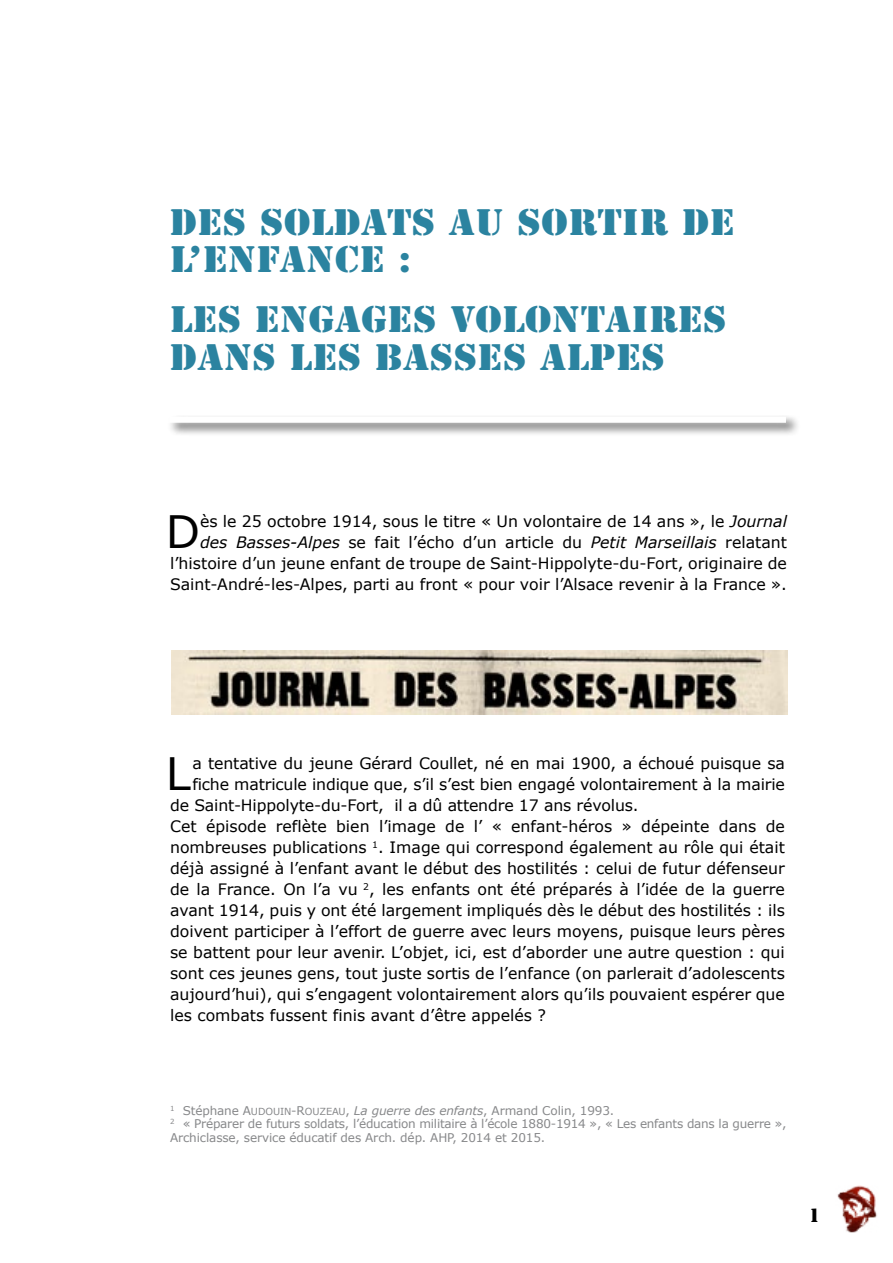
<style>
.page{position:relative;width:893px;height:1263px;background:#fff}
.page>*{position:absolute;margin:0;border:0;box-sizing:border-box;transform-origin:0 0}
.t1{font:44.7px "Verdana";color:#000}
.t2{font:34.5px/37.5px "Stencil Std";letter-spacing:.02em;color:#2b83a0;scale:1.07 1}
.t3{font:18px "Stencil Std";color:#000}
.t4{font:15.75px/21px "Verdana";color:#000;text-align:right}
.t5{font:12px/13.5px "Verdana";letter-spacing:-.02em;color:#87888a}
.s1{font-style:italic}
.s2{font-size:9.75px}
</style>
<div class="page">
<img style="left:837px;top:1185px;width:40px;height:48px">
<div style="left:167px;top:415px;width:633px;height:22px;background:#000;opacity:.65"></div>
<div style="left:169px;top:417px;width:617px;height:6px;background:#fff"></div>
<img style="left:171px;top:651px;width:616px;height:63px">
<h2 class="t2" style="left:170px;top:203px;width:529px">DES SOLDATS AU SORTIR DE<br>L’ENFANCE :</h2>
<h2 class="t2" style="left:170px;top:301px;width:521px">LES ENGAGES VOLONTAIRES<br>DANS LES BASSES ALPES</h2>
<p class="t4" style="left:170px;top:510px;width:618px">ès le 25 octobre 1914, sous le titre « Un volontaire de 14 ans », le <span class="s1">Journal des Basses-Alpes</span> se fait l’écho d’un article du <span class="s1">Petit Marseillais</span> relatant l’histoire d’un jeune enfant de troupe de Saint-Hippolyte-du-Fort, originaire de Saint-André-les-Alpes, parti au front « pour voir l’Alsace revenir à la France ».</p>
<h1 class="t1" style="left:166px;top:503px;width:36px">D</h1>
<h1 class="t1" style="left:166px;top:745px;width:26px">L</h1>
<p class="t4" style="left:192px;top:752px;width:594px">a tentative du jeune Gérard Coullet, né en mai 1900, a échoué puisque sa</p>
<p class="t4" style="left:192px;top:773px;width:594px">fiche matricule indique que, s’il s’est bien engagé volontairement à la mairie</p>
<p class="t4" style="left:170px;top:794px;width:470px">de Saint-Hippolyte-du-Fort, il a dû attendre 17 ans révolus.</p>
<p class="t4" style="left:170px;top:815px;width:616px">Cet épisode reflète bien l’image de l’ « enfant-héros » dépeinte dans de</p>
<p class="t4" style="left:170px;top:836px;width:616px">nombreuses publications <sup>1</sup>. Image qui correspond également au rôle qui était</p>
<p class="t4" style="left:170px;top:857px;width:616px">déjà assigné à l’enfant avant le début des hostilités : celui de futur défenseur</p>
<p class="t4" style="left:170px;top:878px;width:616px">de la France. On l’a vu <sup>2</sup>, les enfants ont été préparés à l’idée de la guerre</p>
<p class="t4" style="left:170px;top:899px;width:616px">avant 1914, puis y ont été largement impliqués dès le début des hostilités : ils</p>
<p class="t4" style="left:170px;top:920px;width:616px">doivent participer à l’effort de guerre avec leurs moyens, puisque leurs pères</p>
<p class="t4" style="left:170px;top:941px;width:616px">se battent pour leur avenir. L’objet, ici, est d’aborder une autre question : qui</p>
<p class="t4" style="left:170px;top:962px;width:616px">sont ces jeunes gens, tout juste sortis de l’enfance (on parlerait d’adolescents</p>
<p class="t4" style="left:170px;top:983px;width:616px">aujourd’hui), qui s’engagent volontairement alors qu’ils pouvaient espérer que</p>
<p class="t4" style="left:170px;top:1004px;width:377px">les combats fussent finis avant d’être appelés ?</p>
<p class="t5" style="left:170px;top:1103px;width:618px"><sup>1</sup> Stéphane A<span class="s2">UDOUIN</span>-R<span class="s2">OUZEAU</span>, <span class="s1">La guerre des enfants</span>, Armand Colin, 1993.<br><sup>2</sup> « Préparer de futurs soldats, l’éducation militaire à l’école 1880-1914 », « Les enfants dans la guerre »,<br>Archiclasse, service éducatif des Arch. dép. AHP, 2014 et 2015.</p>
<p class="t3" style="left:809px;top:1204px;width:13px">1</p>
</div>
